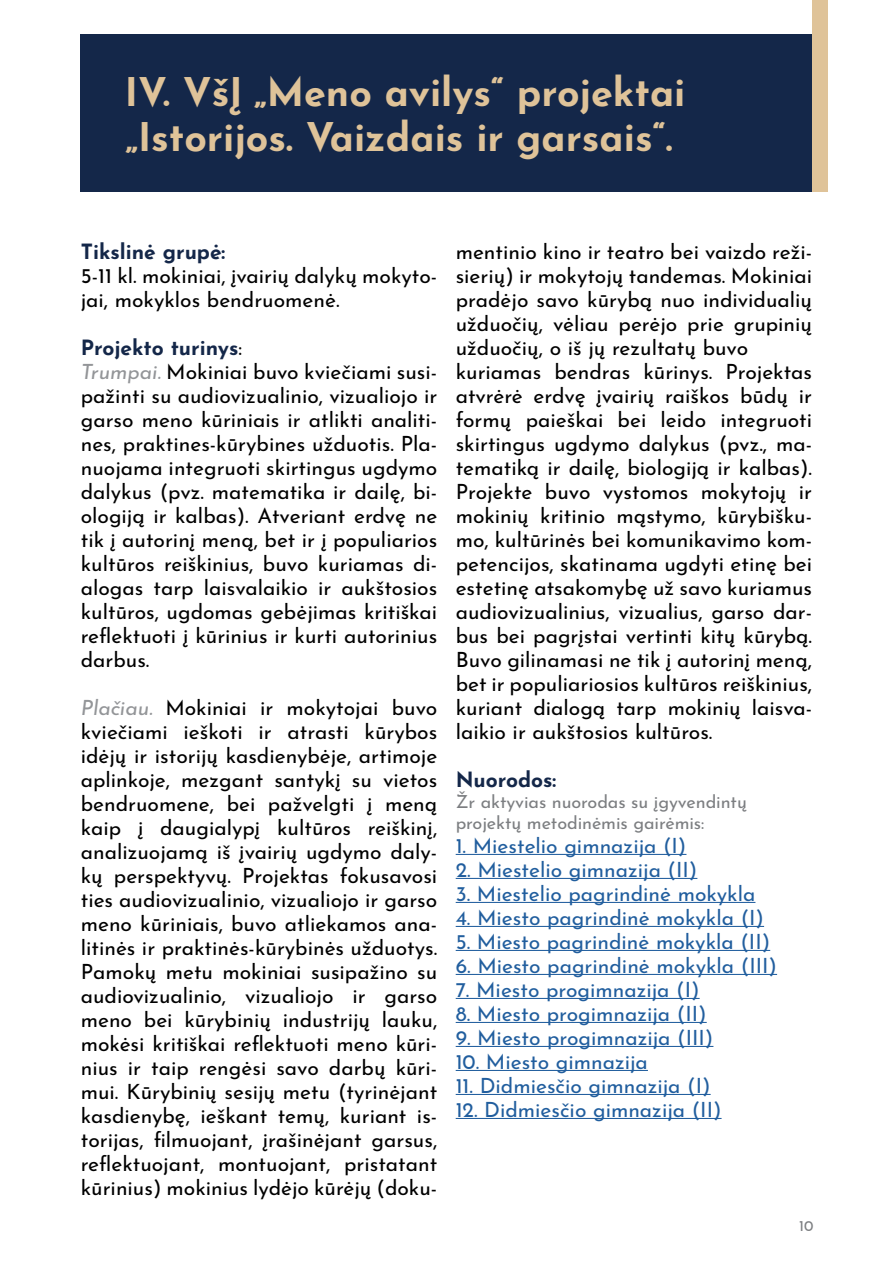
<style>
.page{position:relative;width:893px;height:1263px;background:#fff}
.page>*{position:absolute;margin:0;border:0;box-sizing:border-box;transform-origin:0 0}
.t1{font:700 39.45px/44.5px "Josefin Sans";color:#dfc399}
.t2{font:21px/24px "Josefin Sans";color:#000}
.t3{font:21px "Josefin Sans";color:#215e9e}
.t4{font:700 21px "Josefin Sans";color:#142749}
.t5{font:18px/21px "Josefin Sans";letter-spacing:-.005em;color:#7c7e81}
.t6{font:15px "Josefin Sans";color:#7c7e81}
.s1{font-weight:700;color:#142749}
.s2{font-style:italic;color:#939598}
</style>
<div class="page">
<div style="left:81px;top:34px;width:740px;height:157px;background:#142749"></div>
<div style="left:812px;top:0;width:16px;height:191px;background:#dfc399"></div>
<hr style="left:456px;top:854px;width:230px;height:1px;background:#215e9e">
<hr style="left:456px;top:878px;width:241px;height:1px;background:#215e9e">
<hr style="left:456px;top:902px;width:299px;height:1px;background:#215e9e">
<hr style="left:456px;top:926px;width:308px;height:1px;background:#215e9e">
<hr style="left:456px;top:950px;width:314px;height:1px;background:#215e9e">
<hr style="left:456px;top:974px;width:321px;height:1px;background:#215e9e">
<hr style="left:456px;top:998px;width:244px;height:1px;background:#215e9e">
<hr style="left:456px;top:1022px;width:251px;height:1px;background:#215e9e">
<hr style="left:456px;top:1046px;width:257px;height:1px;background:#215e9e">
<hr style="left:456px;top:1070px;width:192px;height:1px;background:#215e9e">
<hr style="left:456px;top:1094px;width:255px;height:1px;background:#215e9e">
<hr style="left:456px;top:1118px;width:266px;height:1px;background:#215e9e">
<h1 class="t1" style="left:125px;top:64px;width:562px">IV. VšĮ „Meno avilys“ projektai „Istorijos. Vaizdais ir garsais“.</h1>
<p class="t4" style="left:81px;top:233px;width:146px">Tikslinė grupė:</p>
<p class="t2" style="left:81px;top:261px;width:358px">5-11 kl. mokiniai, įvairių dalykų mokyto&shy;jai, mokyklos bendruomenė.</p>
<p class="t2" style="left:81px;top:333px;width:358px"><span class="s1">Projekto turinys</span>:<br><span class="s2">Trumpai.</span> Mokiniai buvo kviečiami susi&shy;pažinti su audiovizualinio, vizualiojo ir garso meno kūriniais ir atlikti analiti&shy;nes, praktines-kūrybines užduotis. Pla&shy;nuojama integruoti skirtingus ugdymo dalykus (pvz. matematika ir dailę, bi&shy;ologiją ir kalbas). Atveriant erdvę ne tik į autorinį meną, bet ir į populiarios kultūros reiškinius, buvo kuriamas di&shy;alogas tarp laisvalaikio ir aukštosios kultūros, ugdomas gebėjimas kritiškai reflektuoti į kūrinius ir kurti autorinius darbus.</p>
<p class="t2" style="left:81px;top:693px;width:358px;text-align:justify"><span class="s2">Plačiau.</span> Mokiniai ir mokytojai buvo kviečiami ieškoti ir atrasti kūrybos idėjų ir istorijų kasdienybėje, artimoje aplinkoje, mezgant santykį su vietos bendruomene, bei pažvelgti į meną kaip į daugialypį kultūros reiškinį, analizuojamą iš įvairių ugdymo daly&shy;kų perspektyvų. Projektas fokusavosi ties audiovizualinio, vizualiojo ir garso meno kūriniais, buvo atliekamos ana&shy;litinės ir praktinės-kūrybinės užduotys.<br>Pamokų metu mokiniai susipažino su audiovizualinio, vizualiojo ir garso meno bei kūrybinių industrijų lauku, mokėsi kritiškai reflektuoti meno kūri&shy;nius ir taip rengėsi savo darbų kūri&shy;mui. Kūrybinių sesijų metu (tyrinėjant kasdienybę, ieškant temų, kuriant is&shy;torijas, filmuojant, įrašinėjant garsus, reflektuojant, montuojant, pristatant kūrinius) mokinius lydėjo kūrėjų (doku-</p>
<p class="t2" style="left:456px;top:237px;width:358px">mentinio kino ir teatro bei vaizdo reži&shy;sierių) ir mokytojų tandemas. Mokiniai pradėjo savo kūrybą nuo individualių užduočių, vėliau perėjo prie grupinių užduočių, o iš jų rezultatų buvo kuriamas bendras kūrinys. Projektas atvrėrė erdvę įvairių raiškos būdų ir formų paieškai bei leido integruoti skirtingus ugdymo dalykus (pvz., ma&shy;tematiką ir dailę, biologiją ir kalbas).<br>Projekte buvo vystomos mokytojų ir mokinių kritinio mąstymo, kūrybišku&shy;mo, kultūrinės bei komunikavimo kom&shy;petencijos, skatinama ugdyti etinę bei estetinę atsakomybę už savo kuriamus audiovizualinius, vizualius, garso dar&shy;bus bei pagrįstai vertinti kitų kūrybą.<br>Buvo gilinamasi ne tik į autorinį meną, bet ir populiariosios kultūros reiškinius, kuriant dialogą tarp mokinių laisva&shy;laikio ir aukštosios kultūros.</p>
<p class="t4" style="left:456px;top:761px;width:102px">Nuorodos:</p>
<p class="t5" style="left:456px;top:789px;width:293px">Žr aktyvias nuorodas su įgyvendintų projektų metodinėmis gairėmis:</p>
<p class="t3" style="left:456px;top:828px;width:232px">1. Miestelio gimnazija (I)</p>
<p class="t3" style="left:456px;top:852px;width:243px">2. Miestelio gimnazija (II)</p>
<p class="t3" style="left:456px;top:876px;width:301px">3. Miestelio pagrindinė mokykla</p>
<p class="t3" style="left:456px;top:900px;width:310px">4. Miesto pagrindinė mokykla (I)</p>
<p class="t3" style="left:456px;top:924px;width:316px">5. Miesto pagrindinė mokykla (II)</p>
<p class="t3" style="left:456px;top:948px;width:323px">6. Miesto pagrindinė mokykla (III)</p>
<p class="t3" style="left:456px;top:972px;width:245px">7. Miesto progimnazija (I)</p>
<p class="t3" style="left:456px;top:996px;width:253px">8. Miesto progimnazija (II)</p>
<p class="t3" style="left:456px;top:1020px;width:259px">9. Miesto progimnazija (III)</p>
<p class="t3" style="left:456px;top:1044px;width:194px">10. Miesto gimnazija</p>
<p class="t3" style="left:456px;top:1068px;width:256px">11. Didmiesčio gimnazija (I)</p>
<p class="t3" style="left:456px;top:1092px;width:267px">12. Didmiesčio gimnazija (II)</p>
<p class="t6" style="left:799px;top:1213px;width:16px">10</p>
</div>
